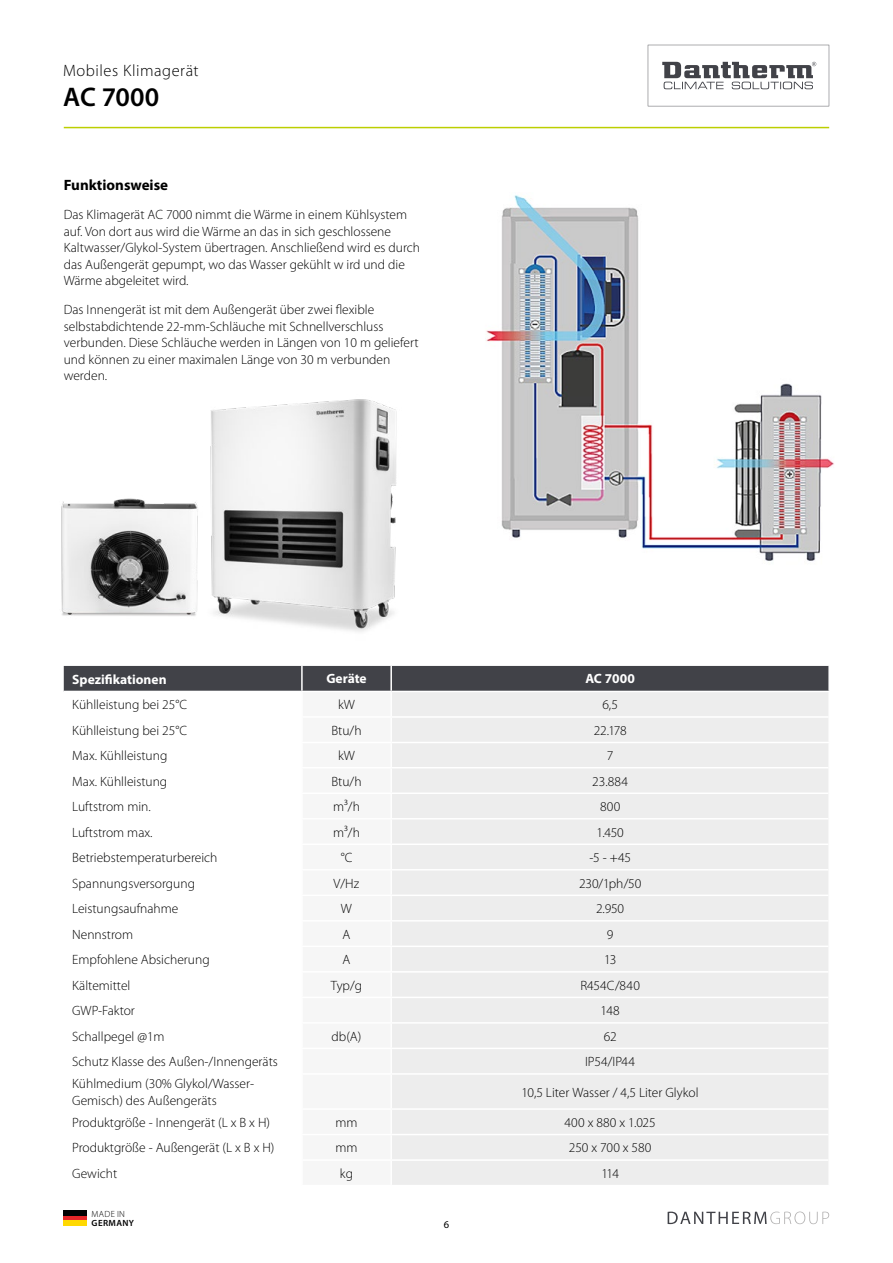
<style>
.page{position:relative;width:893px;height:1263px;background:#fff}
.page>*{position:absolute;margin:0;border:0;box-sizing:border-box;transform-origin:0 0}
.t1{font:600 27px "Myriad Pro";letter-spacing:-.005em;color:#000}
.t2{font:300 16.5px "Myriad Pro";letter-spacing:.035em;color:#000}
.t3{font:700 15px "Myriad Pro";color:#000}
.t4{font:300 13.5px/16.5px "Myriad Pro";color:#000}
.t5{font:700 13.5px "Myriad Pro";color:#fff}
.t6{font:10.5px "Myriad Pro";color:#000}
.t7{font:600 9px "Myriad Pro";letter-spacing:.045em;color:#000}
.t8{font:300 9px "Myriad Pro";letter-spacing:.035em;color:#000}
</style>
<div class="page">
<svg style="left:668px;top:1211px;width:161px;height:13px"></svg>
<hr style="left:64px;top:127px;width:765px;height:1px;background:#bccf00">
<svg style="left:648px;top:45px;width:181px;height:61px"></svg>
<div style="left:64px;top:1215px;width:23px;height:5px;background:#e52629"></div>
<div style="left:64px;top:1220px;width:23px;height:6px;background:#ffd902"></div>
<div style="left:64px;top:1210px;width:23px;height:5px;background:#020203"></div>
<img style="left:145px;top:399px;width:309px;height:267px">
<img style="left:61px;top:464px;width:160px;height:186px">
<div style="left:64px;top:666px;width:764px;height:25px;background:#414248"></div>
<div style="left:392px;top:692px;width:436px;height:493px;background:#ededed"></div>
<hr style="left:301px;top:666px;width:2px;height:25px;background:#fff">
<hr style="left:390px;top:666px;width:2px;height:25px;background:#fff">
<hr style="left:391px;top:742px;width:439px;height:1px;background:#fff">
<hr style="left:392px;top:716px;width:436px;height:2px;background:#fff">
<hr style="left:392px;top:767px;width:436px;height:1px;background:#fff">
<hr style="left:392px;top:792px;width:436px;height:2px;background:#fff">
<hr style="left:392px;top:818px;width:436px;height:1px;background:#fff">
<hr style="left:392px;top:843px;width:436px;height:2px;background:#fff">
<hr style="left:392px;top:869px;width:436px;height:1px;background:#fff">
<hr style="left:392px;top:894px;width:436px;height:2px;background:#fff">
<hr style="left:392px;top:920px;width:436px;height:1px;background:#fff">
<hr style="left:392px;top:945px;width:436px;height:2px;background:#fff">
<hr style="left:392px;top:971px;width:436px;height:1px;background:#fff">
<hr style="left:392px;top:996px;width:436px;height:2px;background:#fff">
<hr style="left:392px;top:1022px;width:436px;height:2px;background:#fff">
<hr style="left:392px;top:1048px;width:436px;height:1px;background:#fff">
<hr style="left:392px;top:1073px;width:436px;height:2px;background:#fff">
<hr style="left:392px;top:1108px;width:436px;height:2px;background:#fff">
<hr style="left:392px;top:1134px;width:436px;height:1px;background:#fff">
<hr style="left:392px;top:1159px;width:436px;height:2px;background:#fff">
<img style="left:486px;top:195px;width:348px;height:366px">
<p class="t2" style="left:63px;top:61px;width:137px">Mobiles Klimagerät</p>
<h1 class="t1" style="left:63px;top:80px;width:98px">AC 7000</h1>
<p class="t3" style="left:64px;top:175px;width:106px">Funktionsweise</p>
<p class="t4" style="left:64px;top:206px;width:358px">Das Klimagerät AC 7000 nimmt die Wärme in einem Kühlsystem auf. Von dort aus wird die Wärme an das in sich geschlossene Kaltwasser/Glykol-System übertragen. Anschließend wird es durch das Außengerät gepumpt, wo das Wasser gekühlt w ird und die Wärme abgeleitet wird.</p>
<p class="t4" style="left:64px;top:301px;width:356px">Das Innengerät ist mit dem Außengerät über zwei flexible selbstabdichtende 22-mm-Schläuche mit Schnellverschluss verbunden. Diese Schläuche werden in Längen von 10 m geliefert und können zu einer maximalen Länge von 30 m verbunden werden.</p>
<p class="t5" style="left:72px;top:670px;width:96px">Spezifikationen</p>
<p class="t5" style="left:326px;top:670px;width:42px">Geräte</p>
<p class="t5" style="left:585px;top:670px;width:51px">AC 7000</p>
<p class="t4" style="left:72px;top:696px;width:116px">Kühlleistung bei 25°C</p>
<p class="t4" style="left:338px;top:696px;width:18px">kW</p>
<p class="t4" style="left:602px;top:696px;width:17px">6,5</p>
<p class="t4" style="left:72px;top:722px;width:116px">Kühlleistung bei 25°C</p>
<p class="t4" style="left:331px;top:722px;width:32px">Btu/h</p>
<p class="t4" style="left:594px;top:722px;width:35px">22.178</p>
<p class="t4" style="left:72px;top:747px;width:97px">Max. Kühlleistung</p>
<p class="t4" style="left:338px;top:747px;width:18px">kW</p>
<p class="t4" style="left:607px;top:747px;width:8px">7</p>
<p class="t4" style="left:72px;top:773px;width:97px">Max. Kühlleistung</p>
<p class="t4" style="left:331px;top:773px;width:32px">Btu/h</p>
<p class="t4" style="left:592px;top:773px;width:37px">23.884</p>
<p class="t4" style="left:72px;top:798px;width:80px">Luftstrom min.</p>
<p class="t4" style="left:333px;top:798px;width:28px">m³/h</p>
<p class="t4" style="left:600px;top:798px;width:22px">800</p>
<p class="t4" style="left:72px;top:824px;width:82px">Luftstrom max.</p>
<p class="t4" style="left:333px;top:824px;width:28px">m³/h</p>
<p class="t4" style="left:596px;top:824px;width:29px">1.450</p>
<p class="t4" style="left:72px;top:849px;width:147px">Betriebstemperaturbereich</p>
<p class="t4" style="left:341px;top:849px;width:13px">°C</p>
<p class="t4" style="left:589px;top:849px;width:43px">-5 - +45</p>
<p class="t4" style="left:72px;top:875px;width:124px">Spannungsversorgung</p>
<p class="t4" style="left:334px;top:875px;width:27px">V/Hz</p>
<p class="t4" style="left:579px;top:875px;width:64px">230/1ph/50</p>
<p class="t4" style="left:72px;top:900px;width:108px">Leistungsaufnahme</p>
<p class="t4" style="left:341px;top:900px;width:13px">W</p>
<p class="t4" style="left:596px;top:900px;width:30px">2.950</p>
<p class="t4" style="left:72px;top:926px;width:62px">Nennstrom</p>
<p class="t4" style="left:343px;top:926px;width:9px">A</p>
<p class="t4" style="left:607px;top:926px;width:8px">9</p>
<p class="t4" style="left:72px;top:951px;width:139px">Empfohlene Absicherung</p>
<p class="t4" style="left:343px;top:951px;width:9px">A</p>
<p class="t4" style="left:604px;top:951px;width:14px">13</p>
<p class="t4" style="left:72px;top:977px;width:60px">Kältemittel</p>
<p class="t4" style="left:331px;top:977px;width:33px">Typ/g</p>
<p class="t4" style="left:580px;top:977px;width:61px">R454C/840</p>
<p class="t4" style="left:72px;top:1002px;width:64px">GWP-Faktor</p>
<p class="t4" style="left:600px;top:1002px;width:21px">148</p>
<p class="t4" style="left:72px;top:1028px;width:94px">Schallpegel @1m</p>
<p class="t4" style="left:332px;top:1028px;width:31px">db(A)</p>
<p class="t4" style="left:604px;top:1028px;width:14px">62</p>
<p class="t4" style="left:72px;top:1053px;width:207px">Schutz Klasse des Außen-/Innengeräts</p>
<p class="t4" style="left:585px;top:1053px;width:52px">IP54/IP44</p>
<p class="t4" style="left:72px;top:1075px;width:183px">Kühlmedium (30% Glykol/Wasser-<br>Gemisch) des Außengeräts</p>
<p class="t4" style="left:522px;top:1084px;width:179px">10,5 Liter Wasser / 4,5 Liter Glykol</p>
<p class="t4" style="left:72px;top:1114px;width:199px">Produktgröße - Innengerät (L x B x H)</p>
<p class="t4" style="left:335px;top:1114px;width:24px">mm</p>
<p class="t4" style="left:564px;top:1114px;width:93px">400 x 880 x 1.025</p>
<p class="t4" style="left:72px;top:1139px;width:204px">Produktgröße - Außengerät (L x B x H)</p>
<p class="t4" style="left:335px;top:1139px;width:24px">mm</p>
<p class="t4" style="left:569px;top:1139px;width:84px">250 x 700 x 580</p>
<p class="t4" style="left:72px;top:1165px;width:47px">Gewicht</p>
<p class="t4" style="left:340px;top:1165px;width:15px">kg</p>
<p class="t4" style="left:601px;top:1165px;width:19px">114</p>
<p class="t8" style="left:92px;top:1208px;width:35px">MADE IN</p>
<p class="t7" style="left:92px;top:1217px;width:44px">GERMANY</p>
<p class="t6" style="left:444px;top:1218px;width:7px">6</p>
</div>
